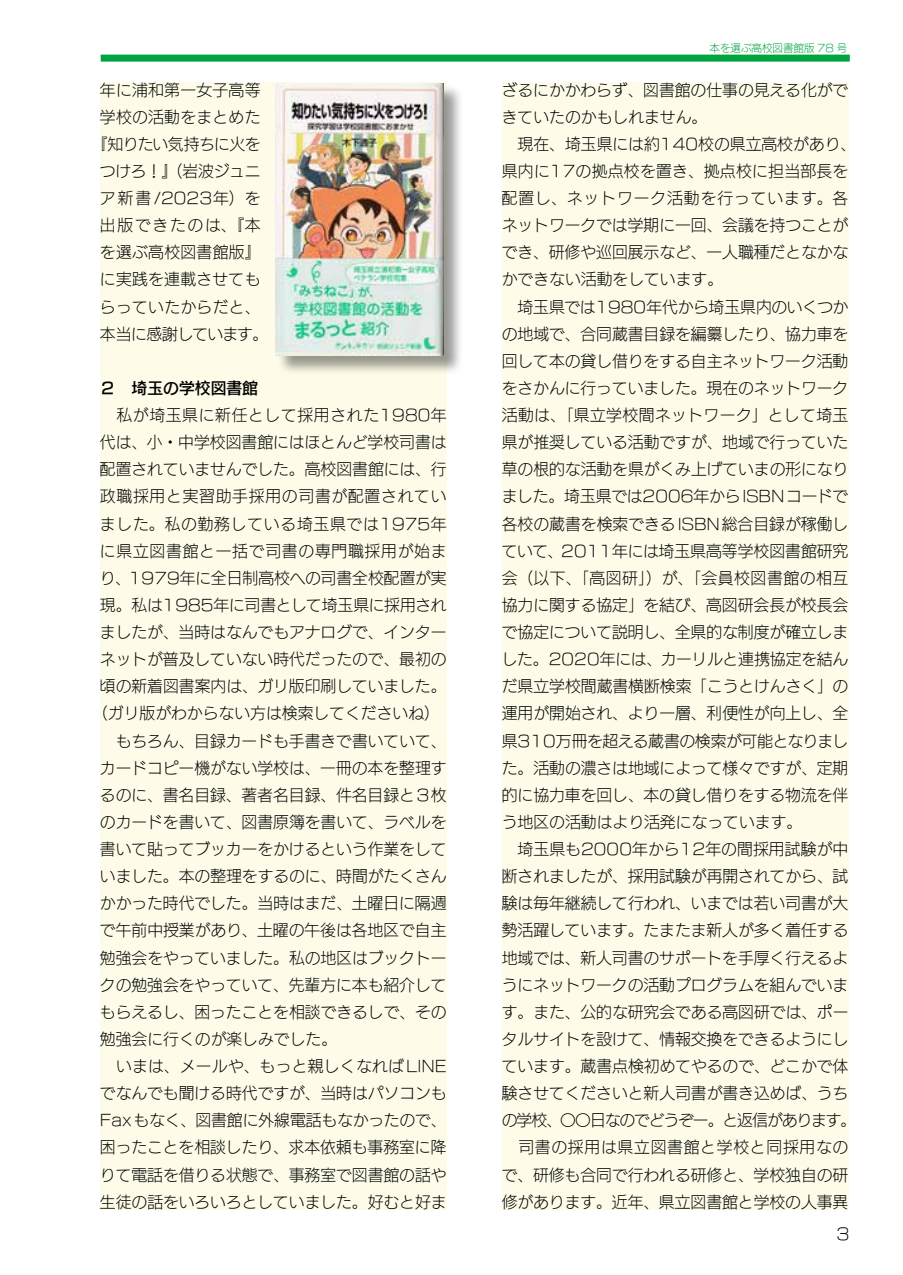
<style>
.page{position:relative;width:903px;height:1275px;background:#fff}
.page>*{position:absolute;margin:0;border:0;box-sizing:border-box;transform-origin:0 0}
.t1{font:16.1px "New Rodin Pro L";color:#000}
.t2{font:15.75px/27.1px "New Rodin Pro L";color:#000}
.t3{font:15.75px/27.1px "New Rodin Pro L";letter-spacing:.02em;color:#000;text-align:center}
.t4{font:15.75px "New Rodin Pro L";letter-spacing:.05em;color:#000}
.t5{font:15.75px "New Rodin Pro L";letter-spacing:.045em;color:#000}
.t6{font:15.75px "New Rodin Pro DB";letter-spacing:.005em;color:#000}
.t7{font:10.5px "New Rodin Pro L";color:#00a43e}
</style>
<div class="page">
<div style="left:100px;top:82px;width:346px;height:1128px;background:#fefce9"></div>
<div style="left:502px;top:82px;width:346px;height:1128px;background:#fefce9"></div>
<div style="left:101px;top:55px;width:749px;height:7px;background:#00a43e"></div>
<div style="left:276px;top:84px;width:187px;height:292px;background:#000;opacity:.4"></div>
<img style="left:275px;top:83px;width:168px;height:273px">
<p class="t3" style="left:92px;top:75px;width:178px">年に浦和第一女子高等学校の活動をまとめた『知りたい気持ちに火をつけろ！』（岩波ジュニア新書 /2023年）を出版できたのは、『本を選ぶ高校図書館版』に実践を連載させてもらっていたからだと、本当に感謝しています。</p>
<p class="t6" style="left:100px;top:374px;width:160px">２　埼玉の学校図書館</p>
<p class="t5" style="left:100px;top:402px;width:348px">　私が埼玉県に新任として採用された1980年</p>
<p class="t2" style="left:100px;top:427px;width:348px">代は、小・中学校図書館にはほとんど学校司書は</p>
<p class="t2" style="left:100px;top:454px;width:348px">配置されていませんでした。高校図書館には、行</p>
<p class="t4" style="left:100px;top:483px;width:348px">政職採用と実習助手採用の司書が配置されてい</p>
<p class="t4" style="left:100px;top:510px;width:348px">ました。私の勤務している埼玉県では1975年</p>
<p class="t4" style="left:100px;top:537px;width:348px">に県立図書館と一括で司書の専門職採用が始ま</p>
<p class="t2" style="left:100px;top:563px;width:348px">り、1979年に全日制高校への司書全校配置が実</p>
<p class="t2" style="left:100px;top:590px;width:348px">現。私は1985年に司書として埼玉県に採用され</p>
<p class="t2" style="left:100px;top:617px;width:348px">ましたが、当時はなんでもアナログで、インター</p>
<p class="t2" style="left:100px;top:644px;width:348px">ネットが普及していない時代だったので、最初の</p>
<p class="t2" style="left:100px;top:671px;width:348px">頃の新着図書案内は、ガリ版印刷していました。</p>
<p class="t2" style="left:92px;top:699px;width:349px">（ガリ版がわからない方は検索してくださいね）</p>
<p class="t2" style="left:100px;top:726px;width:348px">　もちろん、目録カードも手書きで書いていて、</p>
<p class="t2" style="left:100px;top:753px;width:348px">カードコピー機がない学校は、一冊の本を整理す</p>
<p class="t2" style="left:100px;top:780px;width:348px">るのに、書名目録、著者名目録、件名目録と３枚</p>
<p class="t2" style="left:100px;top:807px;width:348px">のカードを書いて、図書原簿を書いて、ラベルを</p>
<p class="t2" style="left:100px;top:834px;width:348px">書いて貼ってブッカーをかけるという作業をして</p>
<p class="t2" style="left:100px;top:861px;width:348px">いました。本の整理をするのに、時間がたくさん</p>
<p class="t2" style="left:100px;top:888px;width:348px">かかった時代でした。当時はまだ、土曜日に隔週</p>
<p class="t2" style="left:100px;top:915px;width:348px">で午前中授業があり、土曜の午後は各地区で自主</p>
<p class="t2" style="left:100px;top:943px;width:348px">勉強会をやっていました。私の地区はブックトー</p>
<p class="t2" style="left:100px;top:970px;width:348px">クの勉強会をやっていて、先輩方に本も紹介して</p>
<p class="t2" style="left:100px;top:997px;width:348px">もらえるし、困ったことを相談できるしで、その</p>
<p class="t2" style="left:100px;top:1024px;width:239px">勉強会に行くのが楽しみでした。</p>
<p class="t3" style="left:100px;top:1051px;width:348px">　いまは、メールや、もっと親しくなれば LINE</p>
<p class="t2" style="left:100px;top:1078px;width:348px">でなんでも聞ける時代ですが、当時はパソコンも</p>
<p class="t2" style="left:100px;top:1105px;width:348px">Faxもなく、図書館に外線電話もなかったので、</p>
<p class="t2" style="left:100px;top:1132px;width:348px">困ったことを相談したり、求本依頼も事務室に降</p>
<p class="t2" style="left:100px;top:1160px;width:348px">りて電話を借りる状態で、事務室で図書館の話や</p>
<p class="t2" style="left:100px;top:1187px;width:348px">生徒の話をいろいろとしていました。好むと好ま</p>
<p class="t7" style="left:709px;top:39px;width:139px">本を選ぶ高校図書館版 78 号</p>
<p class="t2" style="left:502px;top:75px;width:356px">ざるにかかわらず、図書館の仕事の見える化ができていたのかもしれません。<br>　現在、埼玉県には約140校の県立高校があり、県内に17の拠点校を置き、拠点校に担当部長を配置し、ネットワーク活動を行っています。各ネットワークでは学期に一回、会議を持つことができ、研修や巡回展示など、一人職種だとなかなかできない活動をしています。<br>　埼玉県では1980年代から埼玉県内のいくつかの地域で、合同蔵書目録を編纂したり、協力車を回して本の貸し借りをする自主ネットワーク活動をさかんに行っていました。現在のネットワーク活動は、「県立学校間ネットワーク」として埼玉県が推奨している活動ですが、地域で行っていた草の根的な活動を県がくみ上げていまの形になりました。埼玉県では2006年からISBNコードで各校の蔵書を検索できるISBN総合目録が稼働していて、2011年には埼玉県高等学校図書館研究会（以下、「高図研」）が、「会員校図書館の相互協力に関する協定」を結び、高図研会長が校長会で協定について説明し、全県的な制度が確立しました。2020年には、カーリルと連携協定を結んだ県立学校間蔵書横断検索「こうとけんさく」の運用が開始され、より一層、利便性が向上し、全県310万冊を超える蔵書の検索が可能となりました。活動の濃さは地域によって様々ですが、定期的に協力車を回し、本の貸し借りをする物流を伴う地区の活動はより活発になっています。</p>
<p class="t2" style="left:502px;top:834px;width:356px;text-align:center">埼玉県も2000年から12年の間採用試験が中<br>断されましたが、採用試験が再開されてから、試験は毎年継続して行われ、いまでは若い司書が大勢活躍しています。たまたま新人が多く着任する地域では、新人司書のサポートを手厚く行えるようにネットワークの活動プログラムを組んでいます。また、公的な研究会である高図研では、ポータルサイトを設けて、情報交換をできるようにしています。蔵書点検初めてやるので、どこかで体験させてくださいと新人司書が書き込めば、うちの学校、〇〇日なのでどうぞー。と返信があります。　司書の採用は県立図書館と学校と同採用なので、研修も合同で行われる研修と、学校独自の研修があります。近年、県立図書館と学校の人事異</p>
<p class="t1" style="left:836px;top:1220px;width:14px">3</p>
</div>
